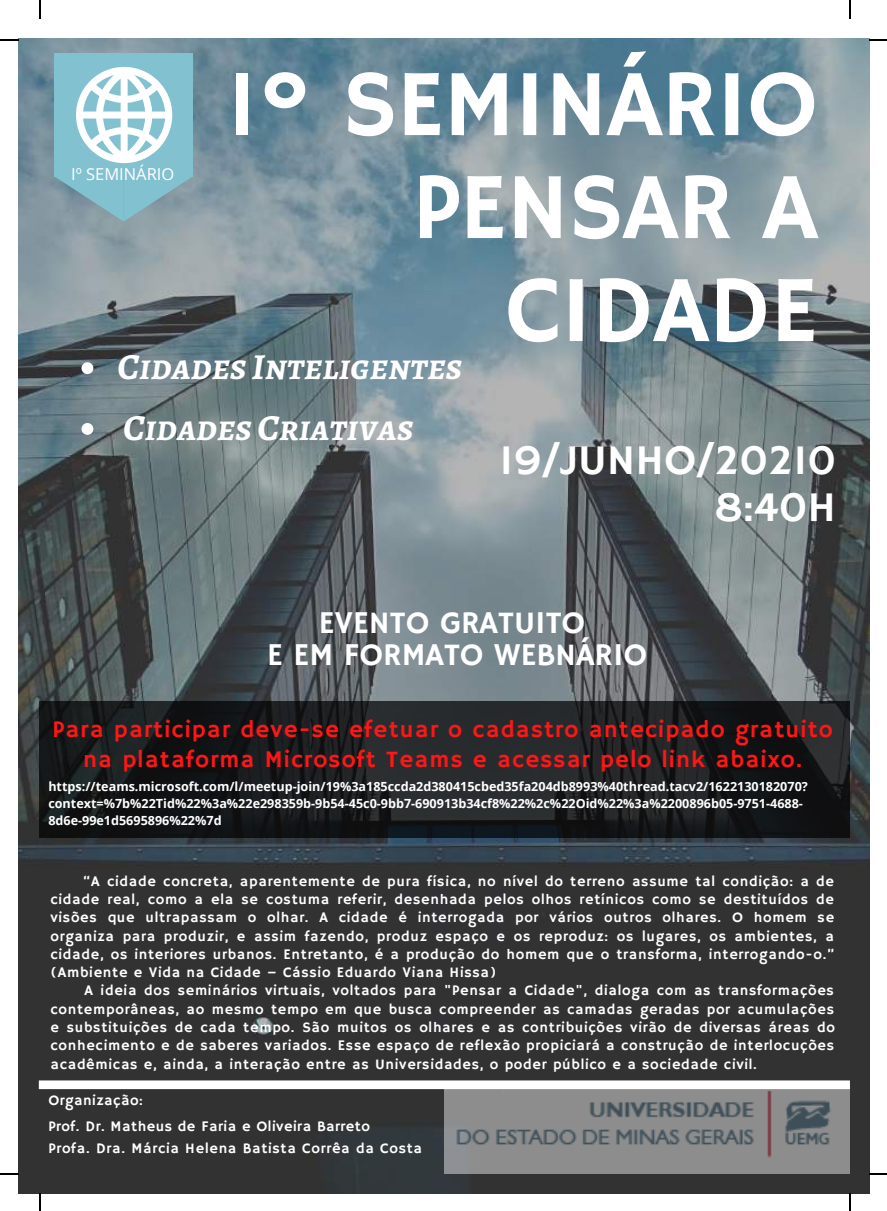
<style>
.page{position:relative;width:887px;height:1211px;background:#fff}
.page>*{position:absolute;margin:0;border:0;box-sizing:border-box;transform-origin:0 0}
.t1{font:94.95px/103px "Hammersmith One";letter-spacing:-.01em;color:#fff;text-align:right}
.t2{font:42.98px/47.2px "Hammersmith One";color:#fff;text-align:right}
.t3{font:italic 700 36.68px/60.8px "Alegreya SC";color:#fff}
.t4{font:31.72px/31.9px "Hammersmith One";color:#fff;text-align:center}
.t5{font:23.85px/30.4px "Hammersmith One";letter-spacing:.05em;color:#ff1616;text-align:center}
.t6{font:16.43px "Open Sans";color:#fff}
.t7{font:14.62px/18.2px "Hammersmith One";letter-spacing:.05em;color:#fff;text-align:justify}
.t8{font:700 12.6px/16.9px "Open Sans";color:#fff}
</style>
<div class="page">
<img style="left:19px;top:39px;width:850px;height:1154px">
<div style="left:54px;top:53px;width:139px;height:123px;background:#82c1cf"></div>
<svg style="left:54px;top:176px;width:139px;height:45px;background:#84adb9"></svg>
<svg style="left:76px;top:67px;width:96px;height:96px"></svg>
<img style="left:444px;top:1089px;width:405px;height:84px">
<svg style="left:39px;top:1080px;width:811px;height:9px"></svg>
<svg style="left:39px;top:701px;width:810px;height:136px;background:#1a1c1e"></svg>
<svg style="left:81px;top:362px;width:12px;height:12px"></svg>
<svg style="left:81px;top:423px;width:12px;height:12px"></svg>
<svg style="left:39px;top:0;width:1px;height:19px"></svg>
<svg style="left:0;top:39px;width:19px;height:1px"></svg>
<svg style="left:849px;top:0;width:1px;height:19px"></svg>
<svg style="left:869px;top:39px;width:18px;height:1px"></svg>
<svg style="left:39px;top:1193px;width:1px;height:18px"></svg>
<svg style="left:0;top:1173px;width:19px;height:1px"></svg>
<svg style="left:849px;top:1193px;width:1px;height:18px"></svg>
<svg style="left:869px;top:1173px;width:18px;height:1px"></svg>
<p class="t6" style="left:71px;top:162px;width:104px">Iº SEMINÁRIO</p>
<h1 class="t1" style="left:226px;top:57px;width:593px">1º SEMINÁRIO<br>PENSAR A<br>CIDADE</h1>
<h3 class="t3" style="left:117px;top:336px;width:346px">Cidades Inteligentes<br>Cidades Criativas</h3>
<h2 class="t2" style="left:499px;top:438px;width:339px">19/JUNHO/20210<br>8:40H</h2>
<h3 class="t4" style="left:267px;top:608px;width:381px">EVENTO GRATUITO<br>E EM FORMATO WEBNÁRIO</h3>
<h3 class="t5" style="left:52px;top:715px;width:782px">Para participar deve-se efetuar o cadastro antecipado gratuito na plataforma Microsoft Teams e acessar pelo link abaixo.</h3>
<p class="t8" style="left:48px;top:778px;width:761px">https://teams.microsoft.com/l/meetup-join/19%3a185ccda2d380415cbed35fa204db8993%40thread.tacv2/1622130182070? context=%7b%22Tid%22%3a%22e298359b-9b54-45c0-9bb7-690913b34cf8%22%2c%22Oid%22%3a%2200896b05-9751-4688-<br>8d6e-99e1d5695896%22%7d</p>
<p class="t7" style="left:50px;top:872px;width:785px;text-indent:33px">“A cidade concreta, aparentemente de pura física, no nível do terreno assume tal condição: a de cidade real, como a ela se costuma referir, desenhada pelos olhos retínicos como se destituídos de visões que ultrapassam o olhar. A cidade é interrogada por vários outros olhares. O homem se organiza para produzir, e assim fazendo, produz espaço e os reproduz: os lugares, os ambientes, a cidade, os interiores urbanos. Entretanto, é a produção do homem que o transforma, interrogando-o.” (Ambiente e Vida na Cidade – Cássio Eduardo Viana Hissa)</p>
<p class="t7" style="left:50px;top:982px;width:786px;text-indent:34px">A ideia dos seminários virtuais, voltados para "Pensar a Cidade", dialoga com as transformações contemporâneas, ao mesmo tempo em que busca compreender as camadas geradas por acumulações e substituições de cada tempo. São muitos os olhares e as contribuições virão de diversas áreas do conhecimento e de saberes variados. Esse espaço de reflexão propiciará a construção de interlocuções acadêmicas e, ainda, a interação entre as Universidades, o poder público e a sociedade civil.</p>
<p class="t7" style="left:48px;top:1088px;width:323px;line-height:25.7px">Organização:<br>Prof. Dr. Matheus de Faria e Oliveira Barreto</p>
<p class="t7" style="left:48px;top:1139px;width:375px">Profa. Dra. Márcia Helena Batista Corrêa da Costa</p>
</div>
